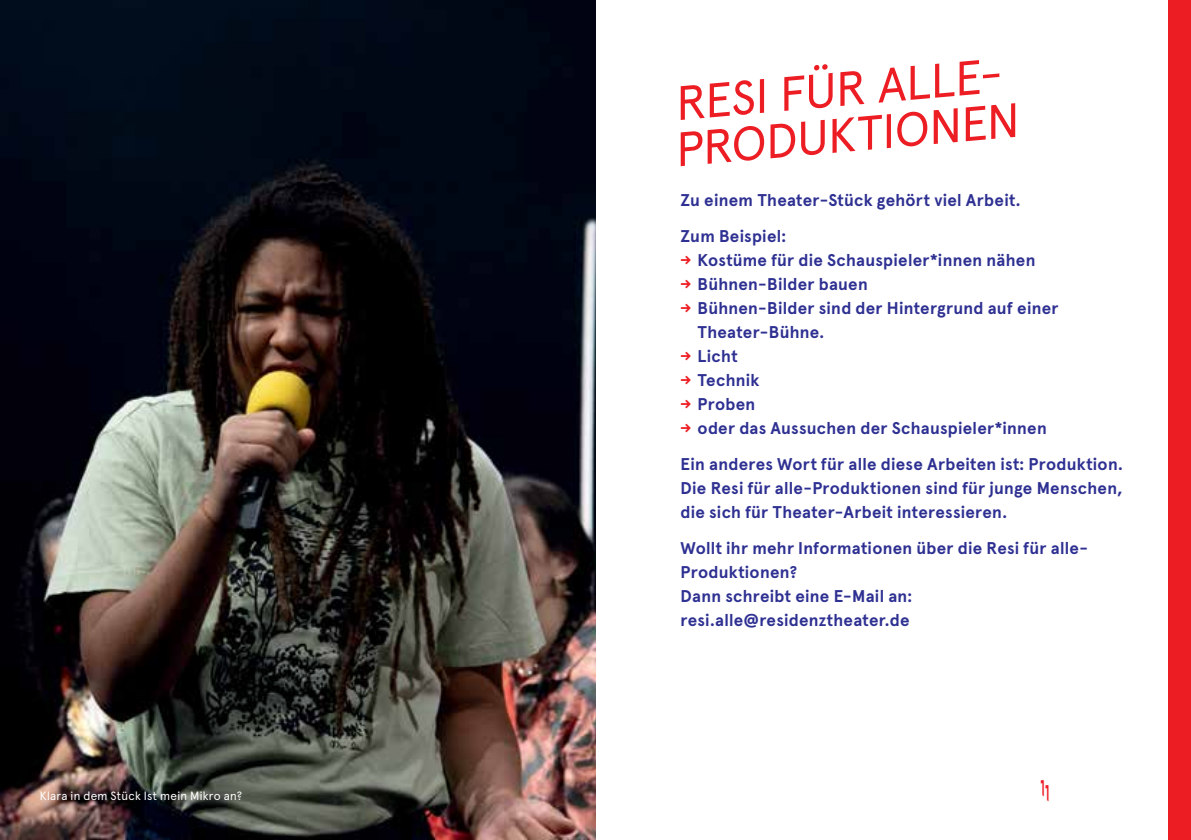
<style>
.page{position:relative;width:1191px;height:840px;background:#fff}
.page>*{position:absolute;margin:0;border:0;box-sizing:border-box;transform-origin:0 0}
.t1{font:48px/46px "Apercu Pro";color:#ed1d24}
.t2{font:700 17px/24px "Apercu Pro";letter-spacing:.015em;color:#2e3092}
.t3{font:12px "Apercu Pro";letter-spacing:.03em;color:#fff}
.s1{color:#ed1d24}
</style>
<div class="page">
<div style="left:1168px;top:0;width:23px;height:839px;background:#ed1d24"></div>
<img style="left:0;top:0;width:595px;height:839px">
<p class="t3" style="left:40px;top:788px;width:204px">Klara in dem Stück Ist mein Mikro an?</p>
<h1 class="t1" style="left:669px;top:81px;width:345px;rotate:-5deg">RESI FÜR ALLE-<br>PRODUKTIONEN</h1>
<p class="t2" style="left:680px;top:181px;width:341px;line-height:36px">Zu einem Theater-Stück gehört viel Arbeit.<br>Zum Beispiel:</p>
<p class="t2" style="left:680px;top:247px;width:356px"><span class="s1">→</span> Kostüme für die Schauspieler*innen nähen</p>
<p class="t2" style="left:680px;top:271px;width:189px"><span class="s1">→</span> Bühnen-Bilder bauen</p>
<p class="t2" style="left:697px;top:295px;width:362px;text-indent:-17px"><span class="s1">→</span> Bühnen-Bilder sind der Hintergrund auf einer<br>Theater-Bühne.</p>
<p class="t2" style="left:680px;top:343px;width:59px"><span class="s1">→</span> Licht</p>
<p class="t2" style="left:680px;top:367px;width:81px"><span class="s1">→</span> Technik</p>
<p class="t2" style="left:680px;top:391px;width:76px"><span class="s1">→</span> Proben</p>
<p class="t2" style="left:680px;top:409px;width:444px;line-height:36px"><span class="s1">→</span> oder das Aussuchen der Schauspieler*innen<br>Ein anderes Wort für alle diese Arbeiten ist: Produktion.</p>
<p class="t2" style="left:680px;top:475px;width:443px">Die Resi für alle-Produktionen sind für junge Menschen, die sich für Theater-Arbeit interessieren.</p>
<p class="t2" style="left:680px;top:535px;width:409px">Wollt ihr mehr Informationen über die Resi für alle-<br>Produktionen?<br>Dann schreibt eine E-Mail an: resi.alle@residenztheater.de</p>
</div>
